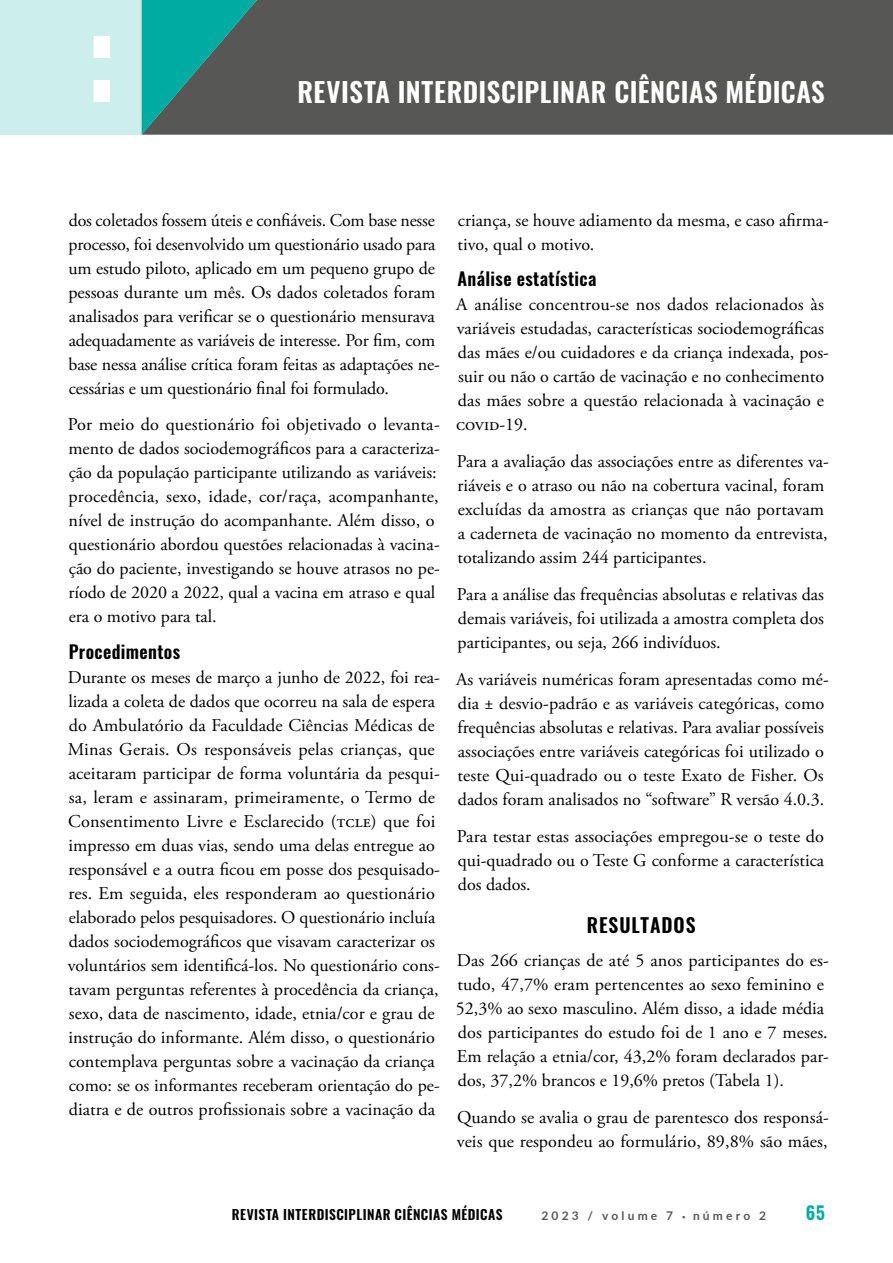
<style>
.page{position:relative;width:893px;height:1263px;background:#fff}
.page>*{position:absolute;margin:0;border:0;box-sizing:border-box;transform-origin:0 0}
.t1{font:600 27px "Oswald";letter-spacing:.015em;color:#fff}
.t2{font:600 19.5px "Oswald";letter-spacing:.05em;color:#000}
.t3{font:18px/24px "Adobe Garamond Pro";color:#000}
.t4{font:600 18px "Oswald";letter-spacing:.02em;color:#000}
.t5{font:600 18px "Oswald";color:#00aca1}
.t6{font:600 13.5px "Oswald";letter-spacing:.03em;color:#000}
.t7{font:700 12px "Lato";letter-spacing:.265em;color:#575756}
.s1{font-size:6px}
</style>
<div class="page">
<div style="left:0;top:0;width:892px;height:135px;background:#cceeec"></div>
<div style="left:760px;top:0;width:133px;height:135px;background:#575756"></div>
<svg style="left:142px;top:0;width:618px;height:135px;background:#4f5f5d"></svg>
<svg style="left:94px;top:36px;width:16px;height:66px"></svg>
<h1 class="t1" style="left:297px;top:74px;width:529px">REVISTA INTERDISCIPLINAR CIÊNCIAS MÉDICAS</h1>
<p class="t3" style="left:68px;top:209px;width:373px">dos coletados fossem úteis e confiáveis. Com base nesse processo, foi desenvolvido um questionário usado para um estudo piloto, aplicado em um pequeno grupo de pessoas durante um mês. Os dados coletados foram analisados para verificar se o questionário mensurava adequadamente as variáveis de interesse. Por fim, com base nessa análise crítica foram feitas as adaptaçõ es ne&shy;cessárias e um questionário final foi formulado.</p>
<p class="t3" style="left:68px;top:413px;width:373px">Por meio do questionário foi objetivado o levanta&shy;mento de dados sociodemográficos para a caracteriza&shy;ção da população participante utilizando as variáveis: procedência, sexo, idade, cor/raça, acompanhante, nível de instrução do acompanhante. Além disso, o questionário abordou questões relacionadas à vacina&shy;ção do paciente, investigando se houve atrasos no pe&shy;ríodo de 2020 a 2022, qual a vacina em atraso e qual era o motivo para tal.</p>
<p class="t4" style="left:69px;top:639px;width:113px">Procedimentos</p>
<p class="t3" style="left:68px;top:666px;width:374px">Durante os meses de março a junho de 2022, foi rea&shy;lizada a coleta de dados que ocorreu na sala de espera do Ambulatório da Faculdade Ciências Médicas de Minas Gerais. Os responsáveis pelas crianças, que aceitaram participar de forma voluntária da pesqui&shy;sa, leram e assinaram, primeiramente, o Termo de Consentimento Livre e Esclarecido (TCLE) que foi impresso em duas vias, sendo uma delas entregue ao responsável e a outra ficou em posse dos pesquisado&shy;res. Em seguida, eles responderam ao questionário elaborado pelos pesquisadores. O questionário incluía dados sociodemográficos que visavam caracterizar os voluntários sem identificá-los. No questionário cons&shy;tavam perguntas referentes à procedência da criança, sexo, data de nascimento, idade, etnia/cor e grau de instrução do informante. Além disso, o questionário contemplava perguntas sobre a vacinação da criança como: se os informantes receberam orientação do pe&shy;diatra e de outros profissionais sobre a vacinação da</p>
<p class="t3" style="left:457px;top:209px;width:373px">criança, se houve adiamento da mesma, e caso afirma&shy;tivo, qual o motivo.</p>
<p class="t4" style="left:457px;top:267px;width:140px">Análise estatística</p>
<p class="t3" style="left:456px;top:293px;width:374px">A análise concentrou-se nos dados relacionados às variáveis estudadas, características sociodemográficas das mães e/ou cuidadores e da criança indexada, pos&shy;suir ou não o cartão de vacinação e no conhecimento das mães sobre a questão relacionada à vacinação e COVID-19.</p>
<p class="t3" style="left:457px;top:450px;width:373px">Para a avaliação das associaçõ es entre as diferentes va&shy;riáveis e o atraso ou não na cobertura vacinal, foram excluídas da amostra as crianças que não portavam a caderneta de vacinação no momento da entrevista, totalizando assim 244 participantes.</p>
<p class="t3" style="left:457px;top:583px;width:369px;text-align:justify">Para a análise das frequências absolutas e relativas das demais variáveis, foi utilizada a amostra completa dos participantes, ou seja, 266 indivíduos.</p>
<p class="t3" style="left:456px;top:668px;width:374px">As variáveis numéricas foram apresentadas como mé&shy;dia ± desvio-padrão e as variáveis categóricas, como frequências absolutas e relativas. Para avaliar possíveis associaçõ es entre variáveis categóricas foi utilizado o teste Qui-quadrado ou o teste Exato de Fisher. Os dados foram analisados no “software” R versão 4.0.3.</p>
<p class="t3" style="left:457px;top:824px;width:369px;text-align:justify">Para testar estas associações empregou-se o teste do qui-quadrado ou o Teste G conforme a característica dos dados.</p>
<p class="t2" style="left:587px;top:912px;width:110px">RESULTADOS</p>
<p class="t3" style="left:456px;top:949px;width:375px">Das 266 crianças de até 5 anos participantes do es&shy;tudo, 47,7% eram pertencentes ao sexo feminino e 52,3% ao sexo masculino. Além disso, a idade média dos participantes do estudo foi de 1 ano e 7 meses.<br>Em relação a etnia/cor, 43,2% foram declarados par&shy;dos, 37,2% brancos e 19,6% pretos (Tabela 1).</p>
<p class="t3" style="left:457px;top:1105px;width:374px">Quando se avalia o grau de parentesco dos responsá&shy;veis que respondeu ao formulário, 89,8% são mães,</p>
<p class="t6" style="left:232px;top:1204px;width:272px">REVISTA INTERDISCIPLINAR CIÊNCIAS MÉDICAS</p>
<p class="t7" style="left:541px;top:1207px;width:226px">2023 / volume 7 <span class="s1">•</span> número 2</p>
<p class="t5" style="left:806px;top:1200px;width:21px">65</p>
</div>
